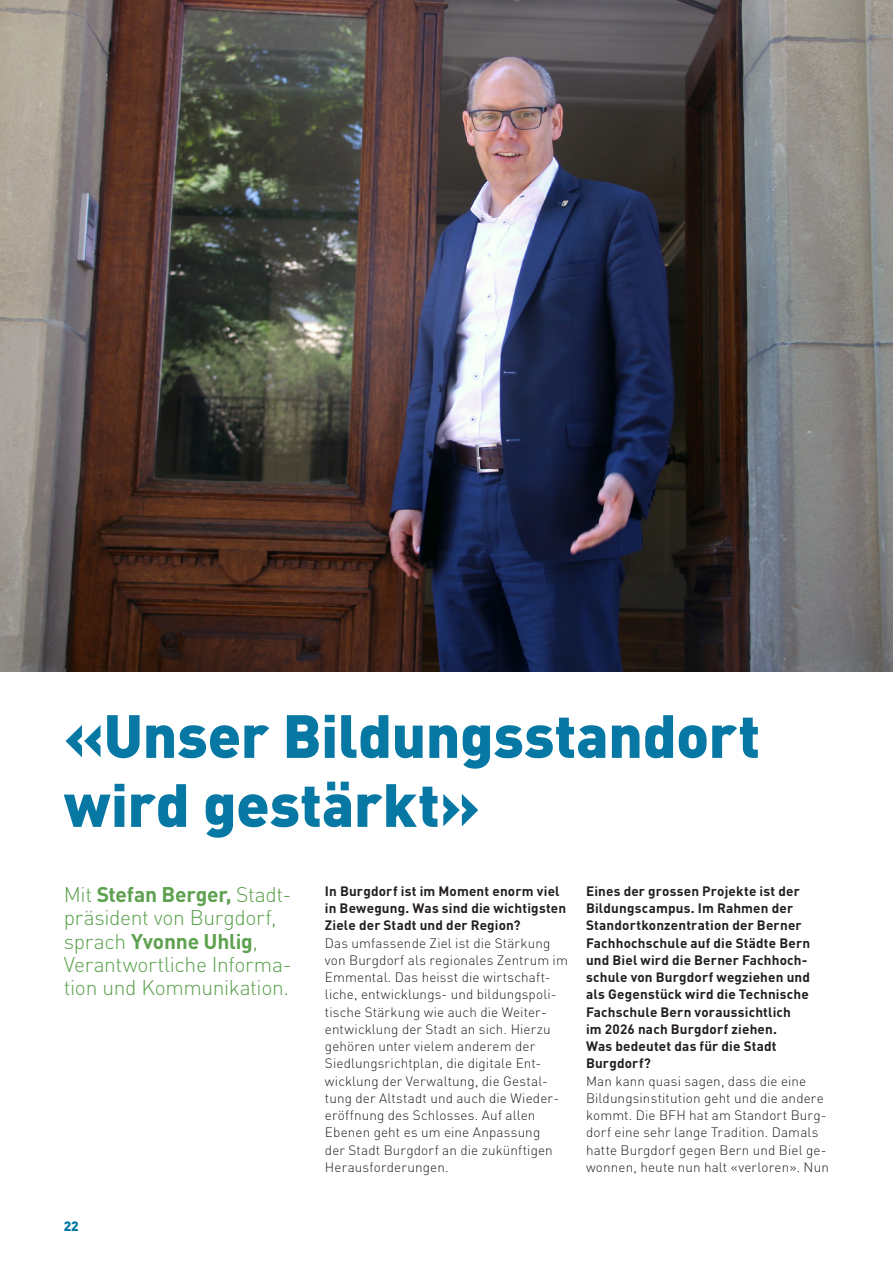
<style>
.page{position:relative;width:893px;height:1263px;background:#fff}
.page>*{position:absolute;margin:0;border:0;box-sizing:border-box;transform-origin:0 0}
._01_Haupttitel{font:900 60px "DINOT";letter-spacing:-.005em;color:#0678a3}
._02_Lead{font:300 21px/23.2px "DINOT";letter-spacing:-.015em;color:#5da14f}
._03_GT_ohne_Einzug{font:300 13.5px/17.2px "DINOT";letter-spacing:.01em;color:#231f20}
._03_GT_ohne_Einzug-2{font:700 13.5px/17.2px "DINOT";letter-spacing:.01em;color:#231f20}
.t1{font:900 13.5px "DINOT";color:#0678a3}
.s1{font-weight:700}
</style>
<div class="page">
<img style="left:0;top:0;width:893px;height:672px">
<p class="_01_Haupttitel" style="left:64px;top:696px;width:698px">«Unser Bildungsstandort</p>
<p class="_01_Haupttitel" style="left:64px;top:765px;width:418px">wird gestärkt»</p>
<p class="_02_Lead" style="left:64px;top:883px;width:229px">Mit <span class="s1">Stefan Berger,</span> Stadt&shy;präsident von Burgdorf, sprach <span class="s1">Yvonne Uhlig</span>,</p>
<p class="_02_Lead" style="left:64px;top:952px;width:229px">Verantwortliche Informa&shy;tion und Kommunikation.</p>
<p class="t1" style="left:64px;top:1217px;width:17px">22</p>
<p class="_03_GT_ohne_Einzug-2" style="left:325px;top:882px;width:243px">In Burgdorf ist im Moment enorm viel in Bewegung. Was sind die wichtigsten<br>Ziele der Stadt und der Region?</p>
<p class="_03_GT_ohne_Einzug" style="left:325px;top:934px;width:244px">Das umfassende Ziel ist die Stärkung von Burgdorf als regionales Zentrum im Emmental. Das heisst die wirtschaft&shy;liche, entwicklungs- und bildungspoli&shy;tische Stärkung wie auch die Weiter&shy;entwicklung der Stadt an sich. Hierzu gehören unter vielem anderem der Siedlungsrichtplan, die digitale Ent&shy;wicklung der Verwaltung, die Gestal&shy;tung der Altstadt und auch die Wieder&shy;eröffnung des Schlosses. Auf allen Ebenen geht es um eine Anpassung<br>der Stadt Burgdorf an die zukünftigen Herausforderungen.</p>
<p class="_03_GT_ohne_Einzug-2" style="left:586px;top:882px;width:226px">Eines der grossen Projekte ist der<br>Bildungscampus. Im Rahmen der<br>Standortkonzentration der Berner<br>Fachhochschule auf die Städte Bern und Biel wird die Berner Fachhoch&shy;schule von Burgdorf wegziehen und als Gegenstück wird die Technische<br>Fachschule Bern voraussichtlich<br>im 2026 nach Burgdorf ziehen.<br>Was bedeutet das für die Stadt<br>Burgdorf?</p>
<p class="_03_GT_ohne_Einzug" style="left:586px;top:1072px;width:244px">Man kann quasi sagen, dass die eine Bildungsinstitution geht und die andere kommt. Die BFH hat am Standort Burg&shy;dorf eine sehr lange Tradition. Damals hatte Burgdorf gegen Bern und Biel ge&shy;wonnen, heute nun halt «verloren». Nun</p>
</div>
